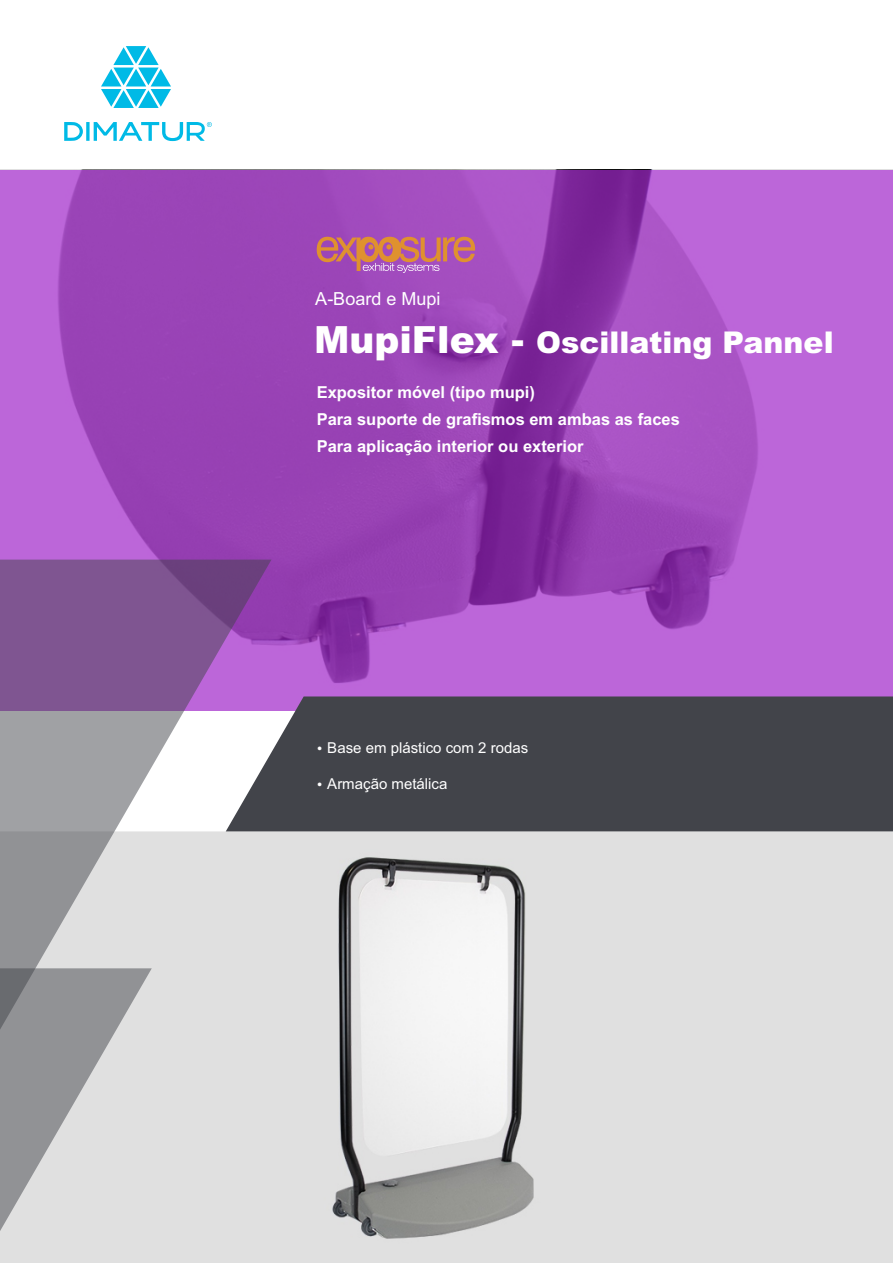
<style>
.page{position:relative;width:893px;height:1263px;background:#fff}
.page>*{position:absolute;margin:0;border:0;box-sizing:border-box;transform-origin:0 0}
.t1{font:900 30px "Arial";color:#fff}
.t2{font:18px "Arial";color:#fff}
.t3{font:700 16.5px/26.5px "Arial";color:#fff}
.t4{font:15px "Arial";color:#fff}
.s1{font-size:37.5px}
</style>
<div class="page">
<img style="left:152px;top:831px;width:741px;height:432px">
<div style="left:0;top:170px;width:893px;height:540px;background:#aa27d6;opacity:.66"></div>
<svg style="left:101px;top:46px;width:70px;height:62px"></svg>
<svg style="left:86px;top:122px;width:4px;height:19px"></svg>
<svg style="left:64px;top:122px;width:19px;height:19px"></svg>
<svg style="left:94px;top:122px;width:118px;height:19px"></svg>
<div style="left:271px;top:696px;width:622px;height:135px;background:#42444a"></div>
<div style="left:0;top:1176px;width:152px;height:87px;background:#e0e0e0"></div>
<svg style="left:0;top:560px;width:271px;height:616px;background:#b5a9bb"></svg>
<svg style="left:317px;top:237px;width:158px;height:36px;background:#bb6b88"></svg>
<svg style="left:318px;top:746px;width:3px;height:4px"></svg>
<svg style="left:318px;top:782px;width:3px;height:4px"></svg>
<p class="t2" style="left:315px;top:292px;width:127px">A-Board e Mupi</p>
<h1 class="t1" style="left:314px;top:332px;width:521px"><span class="s1">MupiFlex -</span> Oscillating Pannel</h1>
<p class="t3" style="left:317px;top:381px;width:365px">Expositor móvel (tipo mupi)<br>Para suporte de grafismos em ambas as faces<br>Para aplicação interior ou exterior</p>
<p class="t4" style="left:327px;top:742px;width:203px">Base em plástico com 2 rodas</p>
<p class="t4" style="left:327px;top:778px;width:122px">Armação metálica</p>
</div>
